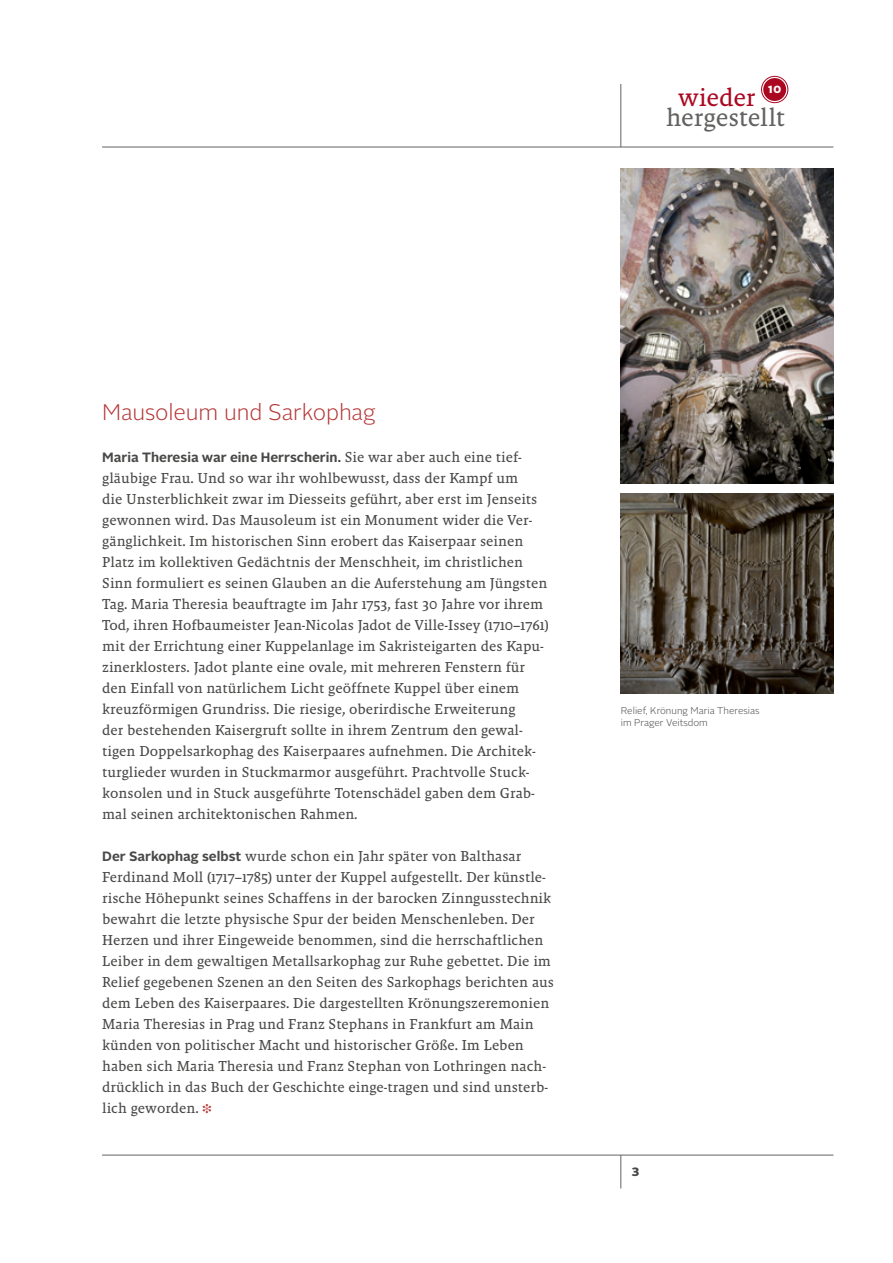
<style>
.page{position:relative;width:893px;height:1263px;background:#fff}
.page>*{position:absolute;margin:0;border:0;box-sizing:border-box;transform-origin:0 0}
.t1{font:25.65px "Malaga OT";letter-spacing:-.01em;color:#626261}
.t2{font:25.65px "Malaga OT";letter-spacing:-.015em;color:#aa0821}
.t3{font:300 22.5px "Alright Sans";letter-spacing:-.005em;color:#b63738}
.t4{font:14.7px/21px "Malaga OT";color:#484847}
.t5{font:700 13.5px "Alright Sans";color:#484847}
.t6{font:900 12px "Alright Sans";color:#484847}
.t7{font:900 10.35px "Alright Sans";color:#fff}
.t8{font:300 9.75px/12px "Alright Sans";color:#484847}
.s1{font-family:"Malaga OT";font-weight:400;font-size:14.7px}
.s2{font-family:"Alright Sans";font-weight:700;font-size:13.5px}
.s3{color:#b63738}
</style>
<div class="page">
<hr style="left:102px;top:147px;width:731px;height:1px;background:#626261">
<hr style="left:102px;top:1155px;width:731px;height:1px;background:#626261">
<div style="left:763px;top:78px;width:23px;height:23px;background:#aa0821;border-radius:50%"></div>
<div style="left:761px;top:76px;width:27px;height:27px;border:1px solid #aa0821;border-radius:50%"></div>
<hr style="left:621px;top:84px;width:1px;height:63px;background:#626261">
<hr style="left:621px;top:1155px;width:1px;height:33px;background:#626261">
<img style="left:621px;top:168px;width:212px;height:315px">
<img style="left:621px;top:494px;width:212px;height:199px">
<h1 class="t2" style="left:678px;top:83px;width:79px">wieder</h1>
<p class="t7" style="left:768px;top:82px;width:15px">10</p>
<h1 class="t1" style="left:666px;top:103px;width:120px">hergestellt</h1>
<h2 class="t3" style="left:102px;top:397px;width:275px">Mausoleum und Sarkophag</h2>
<p class="t5" style="left:102px;top:448px;width:421px">Maria Theresia war eine Herrscherin. <span class="s1">Sie war aber auch eine tief-</span></p>
<p class="t4" style="left:102px;top:467px;width:448px">gläubige Frau. Und so war ihr wohlbewusst, dass der Kampf um<br>die Unsterblichkeit zwar im Diesseits geführt, aber erst im Jenseits gewonnen wird. Das Mausoleum ist ein Monument wider die Ver&shy;gänglichkeit. Im historischen Sinn erobert das Kaiserpaar seinen Platz im kollektiven Gedächtnis der Menschheit, im christlichen Sinn formuliert es seinen Glauben an die Auferstehung am Jüngsten Tag. Maria Theresia beauftragte im Jahr 1753, fast 30 Jahre vor ihrem Tod, ihren Hofbaumeister Jean-Nicolas Jadot de Ville-Issey (1710–1761) mit der Errichtung einer Kuppelanlage im Sakristeigarten des Kapu&shy;zinerklosters. Jadot plante eine ovale, mit mehreren Fenstern für den Einfall von natürlichem Licht geöffnete Kuppel über einem kreuzförmigen Grundriss. Die riesige, oberirdische Erweiterung<br>der bestehenden Kaisergruft sollte in ihrem Zentrum den gewal-- tigen Doppelsarkophag des Kaiserpaares aufnehmen. Die Architek-- turglieder wurden in Stuckmarmor ausgeführt. Prachtvolle Stuck&shy;konsolen und in Stuck ausgeführte Totenschädel gaben dem Grab-- mal seinen architektonischen Rahmen.</p>
<p class="t4" style="left:102px;top:845px;width:453px"><span class="s2">Der Sarkophag selbst</span> wurde schon ein Jahr später von Balthasar Ferdinand Moll (1717–1785) unter der Kuppel aufgestellt. Der künstle&shy;rische Höhepunkt seines Schaffens in der barocken Zinngusstechnik bewahrt die letzte physische Spur der beiden Menschenleben. Der Herzen und ihrer Eingeweide benommen, sind die herrschaftlichen Leiber in dem gewaltigen Metallsarkophag zur Ruhe gebettet. Die im Relief gegebenen Szenen an den Seiten des Sarkophags berichten aus dem Leben des Kaiserpaares. Die dargestellten Krönungszeremonien Maria Theresias in Prag und Franz Stephans in Frankfurt am Main künden von politischer Macht und historischer Größe. Im Leben haben sich Maria Theresia und Franz Stephan von Lothringen nach&shy;drücklich in das Buch der Geschichte einge--tragen und sind unsterb&shy;lich geworden. <span class="s3">❉</span></p>
<p class="t8" style="left:621px;top:704px;width:140px">Relief, Krönung Maria Theresias im Prager Veitsdom</p>
<p class="t6" style="left:631px;top:1163px;width:9px">3</p>
</div>
